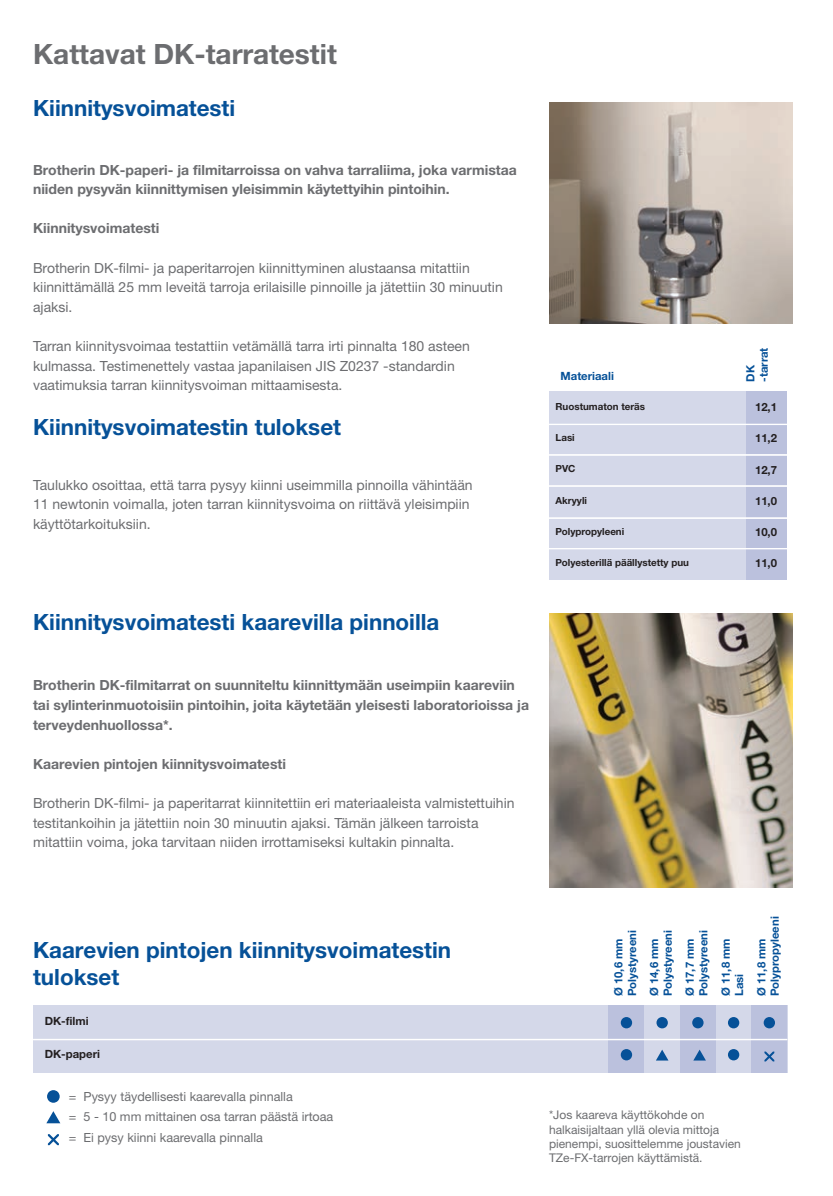
<style>
.page{position:relative;width:833px;height:1196px;background:#fff}
.page>*{position:absolute;margin:0;border:0;box-sizing:border-box;transform-origin:0 0}
.t1{font:700 28px "Helvetica Neue LTW1 G";color:#6c6d70}
.t2{font:700 22.4px/26.8px "Helvetica Neue LTW1 G";color:#065198}
.t3{font:14px/19.6px "Helvetica Neue LTW1 G";color:#6c6d70}
.t4{font:700 14px/19.6px "Helvetica Neue LTW1 G";color:#6c6d70}
.t5{font:12.6px "Helvetica Neue LTW1 G";color:#6c6d70}
.t6{font:12px/14.4px "Helvetica Neue LTW1 G";color:#6c6d70}
.t7{font:700 11.4px/13.6px "Helvetica Neue LTW1 G";color:#065198}
.t8{font:700 11.4px "Helvetica Neue LTW1 G";color:#231f20}
.t9{font:700 9.8px "Helvetica Neue LTW1 G";color:#231f20}
</style>
<div class="page">
<img style="left:549px;top:613px;width:244px;height:274px">
<div style="left:33px;top:1005px;width:754px;height:67px;background:#d4d8e9"></div>
<div style="left:751px;top:1005px;width:36px;height:67px;background:#bbc1dd"></div>
<div style="left:680px;top:1005px;width:36px;height:67px;background:#bbc1dd"></div>
<div style="left:608px;top:1005px;width:36px;height:67px;background:#bbc1dd"></div>
<svg style="left:47px;top:1090px;width:13px;height:13px"></svg>
<svg style="left:46px;top:1111px;width:14px;height:12px"></svg>
<svg style="left:48px;top:1134px;width:11px;height:11px"></svg>
<svg style="left:621px;top:1017px;width:11px;height:11px"></svg>
<svg style="left:656px;top:1017px;width:12px;height:11px"></svg>
<svg style="left:692px;top:1017px;width:11px;height:11px"></svg>
<svg style="left:728px;top:1017px;width:11px;height:11px"></svg>
<svg style="left:764px;top:1017px;width:11px;height:11px"></svg>
<svg style="left:621px;top:1049px;width:11px;height:11px"></svg>
<svg style="left:728px;top:1049px;width:11px;height:11px"></svg>
<svg style="left:764px;top:1052px;width:10px;height:9px"></svg>
<svg style="left:656px;top:1050px;width:12px;height:10px"></svg>
<svg style="left:693px;top:1050px;width:13px;height:10px"></svg>
<div style="left:549px;top:391px;width:197px;height:189px;background:#d4d8e9"></div>
<div style="left:746px;top:391px;width:41px;height:189px;background:#bbc1dd"></div>
<img style="left:549px;top:102px;width:244px;height:221px">
<hr style="left:33px;top:1039px;width:754px;height:1px;background:#fff">
<hr style="left:549px;top:424px;width:248px;height:1px;background:#fff">
<hr style="left:549px;top:454px;width:248px;height:2px;background:#fff">
<hr style="left:549px;top:518px;width:248px;height:1px;background:#fff">
<hr style="left:549px;top:548px;width:248px;height:1px;background:#fff">
<hr style="left:549px;top:485px;width:248px;height:2px;background:#fff">
<h1 class="t1" style="left:33px;top:37px;width:305px">Kattavat DK-tarratestit</h1>
<h2 class="t2" style="left:33px;top:94px;width:204px">Kiinnitysvoimatesti</h2>
<p class="t4" style="left:33px;top:160px;width:485px">Brotherin DK-paperi ja- filmitarroissa on vahva tarraliima, joka varmistaa niiden pysyvän kiinnittymisen yleisimmin käytettyihin pintoihin.</p>
<p class="t4" style="left:33px;top:219px;width:128px">Kiinnitysvoimatesti</p>
<p class="t3" style="left:33px;top:258px;width:471px">Brotherin DK-filmi ja- paperitarrojen kiinnittyminen alustaansa mitattiin kiinnittämällä 25 mm leveitä tarroja erilaisille pinnoille ja jätettiin 30 minuutin ajaksi.</p>
<p class="t3" style="left:33px;top:336px;width:438px">Tarran kiinnitysvoimaa testattiin vetämällä tarra irti pinnalta 180 asteen kulmassa. Testimenettely vastaa japanilaisen JIS Z0237 -standardin vaatimuksia tarran kiinnitysvoiman mittaamisesta.</p>
<h2 class="t2" style="left:33px;top:414px;width:309px">Kiinnitysvoimatestin tulokset</h2>
<p class="t3" style="left:33px;top:475px;width:441px">Taulukko osoittaa, että tarra pysyy kiinni useimmilla pinnoilla vähintään<br>11 newtonin voimalla, joten tarran kiinnitysvoima on riittävä yleisimpiin käyttötarkoituksiin.</p>
<h2 class="t2" style="left:33px;top:608px;width:408px">Kiinnitysvoimatesti kaarevilla pinnoilla</h2>
<p class="t4" style="left:33px;top:676px;width:497px">Brotherin DK-filmitarrat on suunniteltu kiinnittymään useimpiin kaareviin tai sylinterinmuotoisiin pintoihin, joita käytetään yleisesti laboratorioissa ja terveydenhuollossa .*</p>
<p class="t4" style="left:33px;top:754px;width:254px">Kaarevien pintojen kiinnitysvoimatesti</p>
<p class="t3" style="left:33px;top:793px;width:483px">Brotherin DK-filmi ja- paperitarrat kiinnitettiin eri materiaaleista valmistettuihin testitankoihin ja jätettiin noin 30 minuutin ajaksi. Tämän jälkeen tarroista mitattiin voima, joka tarvitaan niiden irrottamiseksi kultakin pinnalta.</p>
<p class="t7" style="left:560px;top:369px;width:55px">Materiaali</p>
<p class="t9" style="left:555px;top:401px;width:91px">Ruostumaton teräs</p>
<p class="t9" style="left:555px;top:431px;width:21px">Lasi</p>
<p class="t9" style="left:555px;top:463px;width:21px">PVC</p>
<p class="t9" style="left:555px;top:494px;width:33px">Akryyli</p>
<p class="t9" style="left:555px;top:525px;width:70px">Polypropyleeni</p>
<p class="t9" style="left:555px;top:557px;width:135px">Polyesterillä päällystetty puu</p>
<p class="t7" style="left:743px;top:382px;width:36px;rotate:-90deg">DK -tarrat</p>
<p class="t8" style="left:755px;top:400px;width:24px">12,1</p>
<p class="t8" style="left:755px;top:431px;width:24px">11,2</p>
<p class="t8" style="left:755px;top:463px;width:24px">12,7</p>
<p class="t8" style="left:755px;top:494px;width:24px">11,0</p>
<p class="t8" style="left:755px;top:525px;width:24px">10,0</p>
<p class="t8" style="left:755px;top:556px;width:24px">11,0</p>
<h2 class="t2" style="left:33px;top:937px;width:420px">Kaarevien pintojen kiinnitysvoimatestin tulokset</h2>
<p class="t8" style="left:45px;top:1014px;width:46px">DK-filmi</p>
<p class="t8" style="left:45px;top:1047px;width:57px">DK-paperi</p>
<p class="t5" style="left:69px;top:1089px;width:9px">=</p>
<p class="t5" style="left:84px;top:1089px;width:211px">Pysyy täydellisesti kaarevalla pinnalla</p>
<p class="t5" style="left:69px;top:1109px;width:9px">=</p>
<p class="t5" style="left:84px;top:1109px;width:251px">-5 10 mm mittainen osa tarran päästä irtoaa</p>
<p class="t5" style="left:69px;top:1130px;width:9px">=</p>
<p class="t5" style="left:84px;top:1130px;width:181px">Ei pysy kiinni kaarevalla pinnalla</p>
<p class="t7" style="left:611px;top:996px;width:67px;rotate:-90deg">Ø 10,6 mm<br>Polystyreeni</p>
<p class="t7" style="left:647px;top:996px;width:67px;rotate:-90deg">Ø 14,6 mm<br>Polystyreeni</p>
<p class="t7" style="left:683px;top:996px;width:67px;rotate:-90deg">Ø 17,7 mm<br>Polystyreeni</p>
<p class="t7" style="left:719px;top:996px;width:59px;rotate:-90deg">Ø 11,8 mm<br>Lasi</p>
<p class="t7" style="left:754px;top:996px;width:81px;rotate:-90deg">Ø 11,8 mm<br>Polypropyleeni</p>
<p class="t6" style="left:549px;top:1108px;width:193px">*Jos kaareva käyttökohde on halkaisijaltaan yllä olevia mittoja pienempi, suosittelemme joustavien TZe-FX-tarrojen käyttämistä.</p>
</div>
